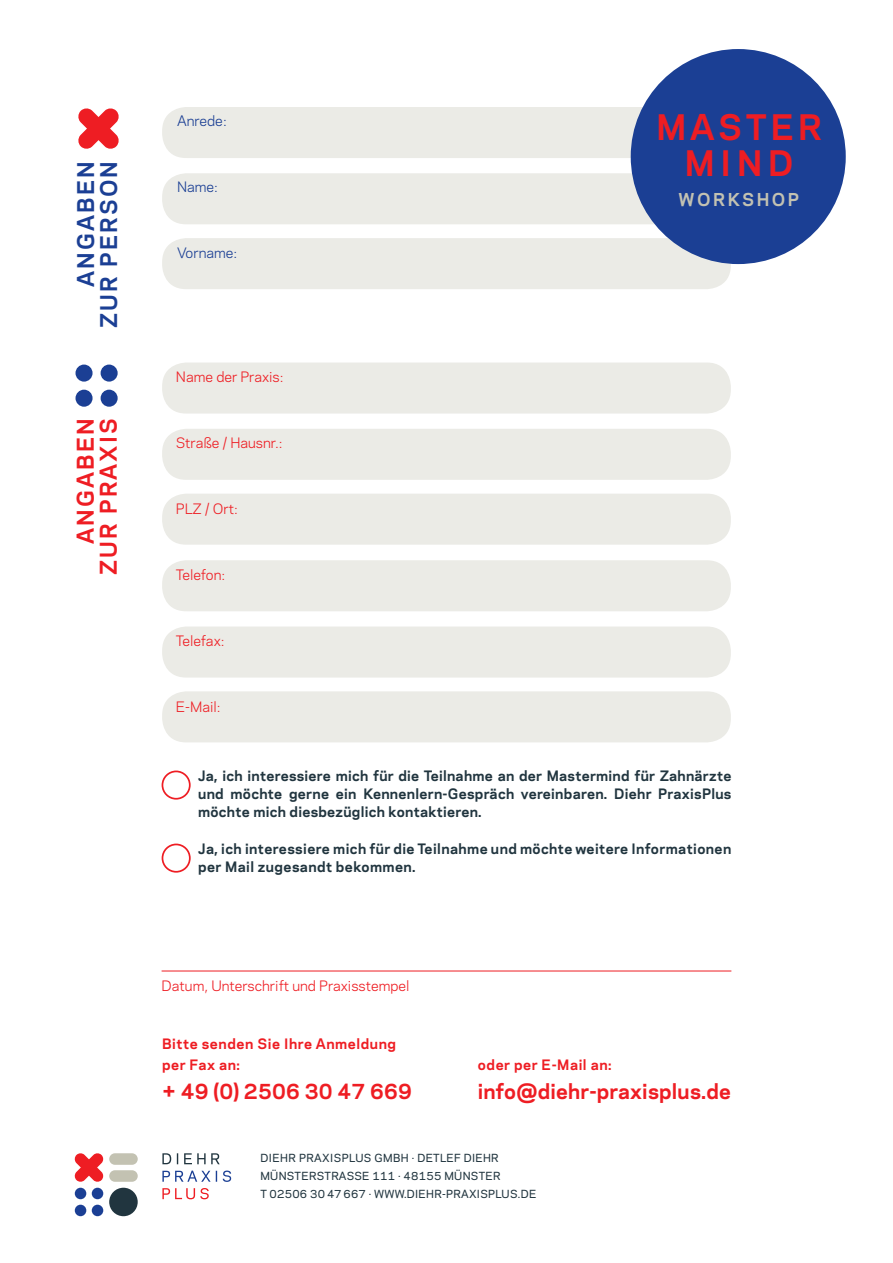
<style>
.page{position:relative;width:893px;height:1263px;background:#fff}
.page>*{position:absolute;margin:0;border:0;box-sizing:border-box;transform-origin:0 0}
.t1{font:700 33px/36px "Galaxie Polaris";letter-spacing:.12em;color:#ee1d23;text-align:center}
.t2{font:700 21.6px/23px "Galaxie Polaris";letter-spacing:.1em;color:#1b3f94;text-align:right}
.t3{font:700 21.6px/23px "Galaxie Polaris";letter-spacing:.1em;color:#ee1d23;text-align:right}
.t4{font:700 19.8px "Galaxie Polaris";letter-spacing:.01em;color:#ee1d23}
.t5{font:700 16.65px "Galaxie Polaris";letter-spacing:.15em;color:#c3c2b2}
.t6{font:700 13.5px/18px "Galaxie Polaris";letter-spacing:.03em;color:#21353f;text-align:justify}
.t7{font:13.5px "Galaxie Polaris";color:#ee1d23}
.t8{font:700 13.5px/21px "Galaxie Polaris";letter-spacing:.04em;color:#ee1d23}
.t9{font:13.5px "Galaxie Polaris";color:#1b3f94}
.t10{font:500 10.5px/18px "Galaxie Polaris";letter-spacing:.025em;color:#21353f}
</style>
<div class="page">
<div style="left:162px;top:107px;width:569px;height:51px;background:#ebebe6;border-radius:24px"></div>
<div style="left:162px;top:173px;width:569px;height:51px;background:#ebebe6;border-radius:24px"></div>
<div style="left:162px;top:238px;width:569px;height:51px;background:#ebebe6;border-radius:24px"></div>
<div style="left:109px;top:1188px;width:29px;height:28px;background:#21353f;border-radius:50%"></div>
<div style="left:75px;top:1188px;width:11px;height:11px;background:#1b3f94;border-radius:50%"></div>
<div style="left:92px;top:1188px;width:11px;height:11px;background:#1b3f94;border-radius:50%"></div>
<div style="left:75px;top:1205px;width:11px;height:11px;background:#1b3f94;border-radius:50%"></div>
<div style="left:92px;top:1205px;width:11px;height:11px;background:#1b3f94;border-radius:50%"></div>
<svg style="left:74px;top:1153px;width:64px;height:29px"></svg>
<svg style="left:162px;top:1188px;width:47px;height:11px"></svg>
<svg style="left:162px;top:1170px;width:69px;height:12px"></svg>
<svg style="left:162px;top:1153px;width:58px;height:11px"></svg>
<div style="left:631px;top:49px;width:215px;height:215px;background:#1b3f94;border-radius:50%"></div>
<svg style="left:78px;top:108px;width:41px;height:41px"></svg>
<div style="left:162px;top:362px;width:569px;height:52px;background:#ebebe6;border-radius:24px"></div>
<div style="left:162px;top:429px;width:569px;height:51px;background:#ebebe6;border-radius:24px"></div>
<div style="left:162px;top:494px;width:569px;height:51px;background:#ebebe6;border-radius:24px"></div>
<div style="left:162px;top:560px;width:569px;height:51px;background:#ebebe6;border-radius:24px"></div>
<div style="left:162px;top:626px;width:569px;height:51px;background:#ebebe6;border-radius:24px"></div>
<div style="left:162px;top:691px;width:569px;height:51px;background:#ebebe6;border-radius:24px"></div>
<div style="left:76px;top:365px;width:17px;height:17px;background:#1b3f94;border-radius:50%"></div>
<div style="left:101px;top:365px;width:17px;height:17px;background:#1b3f94;border-radius:50%"></div>
<div style="left:76px;top:390px;width:17px;height:17px;background:#1b3f94;border-radius:50%"></div>
<div style="left:101px;top:390px;width:17px;height:17px;background:#1b3f94;border-radius:50%"></div>
<hr style="left:162px;top:971px;width:569px;height:1px;background:#ee1d23">
<div style="left:162px;top:770px;width:29px;height:30px;border:2px solid #ee1d23;border-radius:50%"></div>
<div style="left:162px;top:843px;width:29px;height:30px;border:2px solid #ee1d23;border-radius:50%"></div>
<h2 class="t2" style="left:73px;top:328px;width:168px;rotate:-90deg">ANGABEN<br>ZUR PERSON</h2>
<h2 class="t3" style="left:73px;top:575px;width:158px;rotate:-90deg">ANGABEN<br>ZUR PRAXIS</h2>
<p class="t9" style="left:177px;top:110px;width:51px">Anrede:</p>
<p class="t9" style="left:177px;top:176px;width:42px">Name:</p>
<p class="t9" style="left:177px;top:242px;width:62px">Vorname:</p>
<p class="t7" style="left:176px;top:366px;width:109px">Name der Praxis:</p>
<p class="t7" style="left:176px;top:432px;width:108px">Straße / Hausnr.:</p>
<p class="t7" style="left:176px;top:498px;width:63px">PLZ / Ort:</p>
<p class="t7" style="left:176px;top:564px;width:51px">Telefon:</p>
<p class="t7" style="left:176px;top:630px;width:50px">Telefax:</p>
<p class="t7" style="left:176px;top:696px;width:46px">E-Mail:</p>
<h1 class="t1" style="left:656px;top:107px;width:167px">MASTER<br>MIND</h1>
<p class="t5" style="left:678px;top:187px;width:122px">WORKSHOP</p>
<p class="t6" style="left:198px;top:766px;width:535px">Ja, ich interessiere mich für die Teilnahme an der Mastermind für Zahnärzte und möchte gerne ein Kennenlern-Gespräch vereinbaren. Diehr PraxisPlus möchte mich diesbezüglich kontaktieren.</p>
<p class="t6" style="left:198px;top:839px;width:535px">Ja, ich interessiere mich für die Teilnahme und möchte weitere Informationen per Mail zugesandt bekommen.</p>
<p class="t7" style="left:162px;top:976px;width:249px">Datum, Unterschrift und Praxisstempel</p>
<p class="t8" style="left:162px;top:1033px;width:235px">Bitte senden Sie Ihre Anmeldung per Fax an:</p>
<p class="t8" style="left:478px;top:1054px;width:135px">oder per E-Mail an:</p>
<h3 class="t4" style="left:162px;top:1077px;width:251px">+ 49 (0) 2506 30 47 669</h3>
<h3 class="t4" style="left:478px;top:1077px;width:254px">info@diehr-praxisplus.de</h3>
<p class="t10" style="left:260px;top:1148px;width:277px">DIEHR PRAXISPLUS GMBH . DETLEF DIEHR<br>MÜNSTERSTRASSE 111 . 48155 MÜNSTER<br>T 02506 30 47 667 . WWW.DIEHR-PRAXISPLUS.DE</p>
</div>
